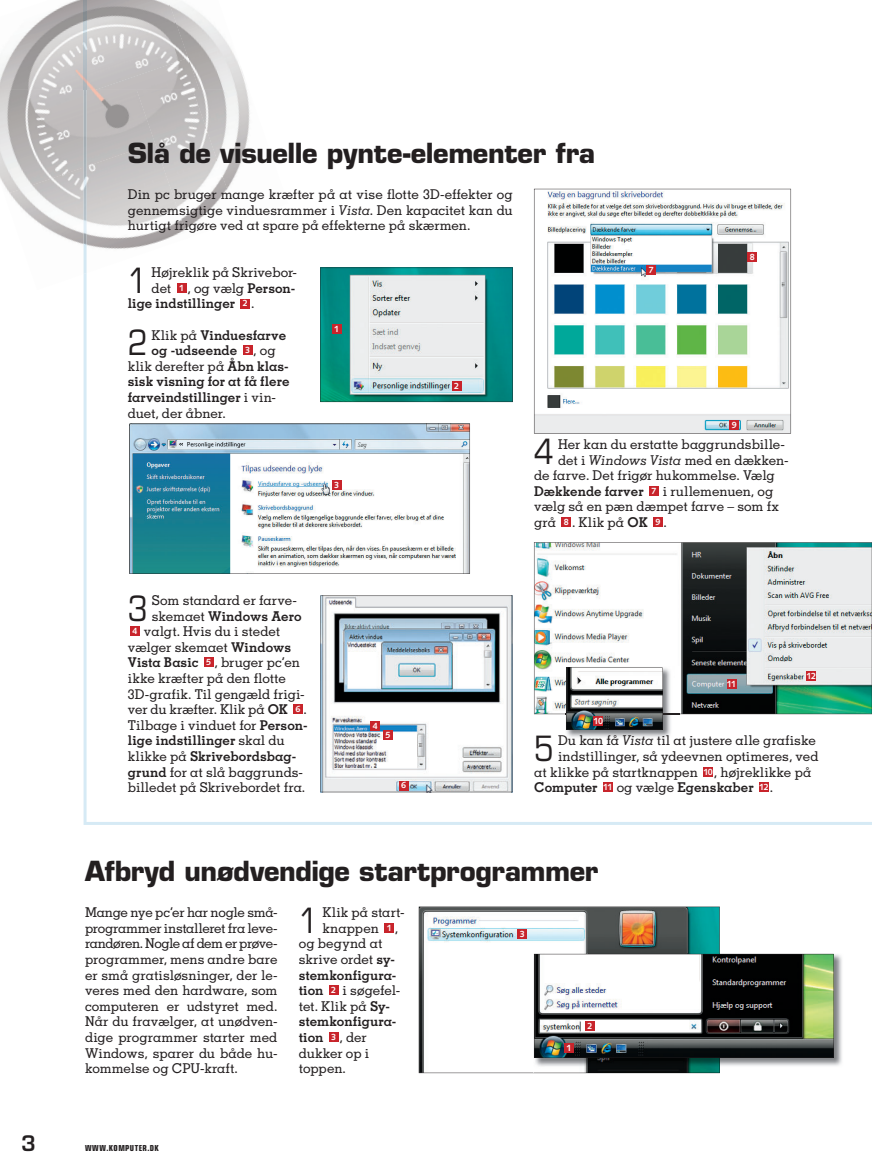
<style>
.page{position:relative;width:872px;height:1174px;background:#fff}
.page>*{position:absolute;margin:0;border:0;box-sizing:border-box;transform-origin:0 0}
.t1{font:condensed 35.1px "Eurostile LT Std";color:#231f20}
.t2{font:700 27px "Eurostile LT Std";letter-spacing:-.015em;color:#231f20}
.t3{font:600 20.85px "Eurostile LT Std";color:#231f20}
.t4{font:500 13.5px/15.6px "Memphis LT Std";letter-spacing:-.005em;color:#231f20;text-align:justify}
.t5{font:700 13.5px "Memphis LT Std";color:#231f20}
.t6{font:700 9px "Syntax LT Std";color:#fff}
.t7{font:700 condensed 8.25px "Eurostile LT Std";letter-spacing:.06em;color:#231f20}
.s1{font-style:italic}
.s2{font-family:"Syntax LT Std";font-weight:700;font-size:9px;color:#fff}
.s3{font-weight:700}
.s4{font-family:"Syntax LT Std";font-size:9px;color:#fff}
.s5{font-weight:500}
</style>
<div class="page">
<svg style="left:84px;top:273px;width:788px;height:552px"></svg>
<svg style="left:320px;top:268px;width:193px;height:134px;background:#8dc1bf"></svg>
<img style="left:129px;top:424px;width:341px;height:150px">
<svg style="left:320px;top:595px;width:193px;height:197px"></svg>
<svg style="left:534px;top:189px;width:257px;height:244px"></svg>
<img style="left:534px;top:542px;width:338px;height:172px">
<img style="left:0;top:0;width:168px;height:90px">
<img style="left:168px;top:3px;width:79px;height:87px">
<img style="left:95px;top:58px;width:104px;height:32px">
<img style="left:0;top:90px;width:137px;height:95px">
<img style="left:137px;top:90px;width:60px;height:137px">
<img style="left:193px;top:90px;width:57px;height:131px">
<img style="left:4px;top:143px;width:184px;height:147px">
<img style="left:84px;top:0;width:3px;height:274px">
<img style="left:565px;top:667px;width:114px;height:80px">
<img style="left:565px;top:713px;width:114px;height:2px">
<img style="left:566px;top:667px;width:96px;height:63px">
<div style="left:177px;top:283px;width:10px;height:10px;background:#c8242b"></div>
<div style="left:240px;top:299px;width:10px;height:9px;background:#c8242b"></div>
<div style="left:243px;top:345px;width:9px;height:10px;background:#c8242b"></div>
<div style="left:130px;top:626px;width:10px;height:10px;background:#c8242b"></div>
<div style="left:204px;top:657px;width:10px;height:10px;background:#c8242b"></div>
<div style="left:293px;top:704px;width:10px;height:10px;background:#c8242b"></div>
<div style="left:649px;top:486px;width:9px;height:10px;background:#c8242b"></div>
<div style="left:561px;top:517px;width:10px;height:10px;background:#c8242b"></div>
<div style="left:653px;top:517px;width:10px;height:10px;background:#c8242b"></div>
<div style="left:703px;top:767px;width:10px;height:9px;background:#c8242b"></div>
<div style="left:603px;top:782px;width:9px;height:10px;background:#c8242b"></div>
<div style="left:759px;top:782px;width:10px;height:10px;background:#c8242b"></div>
<div style="left:384px;top:923px;width:10px;height:9px;background:#c8242b"></div>
<div style="left:329px;top:985px;width:9px;height:10px;background:#c8242b"></div>
<div style="left:329px;top:1032px;width:9px;height:10px;background:#c8242b"></div>
<svg style="left:419px;top:906px;width:301px;height:167px"></svg>
<img style="left:533px;top:953px;width:309px;height:121px">
<img style="left:533px;top:953px;width:187px;height:120px">
<img style="left:534px;top:954px;width:299px;height:103px">
<div style="left:332px;top:324px;width:10px;height:10px;background:#c8242b"></div>
<div style="left:452px;top:381px;width:9px;height:10px;background:#c8242b"></div>
<div style="left:332px;top:480px;width:10px;height:10px;background:#c8242b"></div>
<div style="left:370px;top:721px;width:10px;height:10px;background:#c8242b"></div>
<div style="left:383px;top:730px;width:10px;height:9px;background:#c8242b"></div>
<div style="left:399px;top:780px;width:10px;height:10px;background:#c8242b"></div>
<div style="left:646px;top:265px;width:10px;height:9px;background:#c8242b"></div>
<div style="left:747px;top:252px;width:10px;height:10px;background:#c8242b"></div>
<div style="left:729px;top:420px;width:10px;height:10px;background:#c8242b"></div>
<div style="left:593px;top:716px;width:10px;height:10px;background:#c8242b"></div>
<div style="left:726px;top:679px;width:10px;height:10px;background:#c8242b"></div>
<div style="left:806px;top:671px;width:10px;height:9px;background:#c8242b"></div>
<div style="left:564px;top:1043px;width:10px;height:10px;background:#c8242b"></div>
<div style="left:585px;top:1021px;width:10px;height:10px;background:#c8242b"></div>
<div style="left:517px;top:929px;width:10px;height:10px;background:#c8242b"></div>
<h2 class="t2" style="left:128px;top:137px;width:469px">Slå de visuelle pynte-elementer fra</h2>
<p class="t4" style="left:128px;top:186px;width:386px">Din pc bruger mange kræfter på at vise flotte 3D-effekter og gennemsigtige vinduesrammer i <span class="s1">Vista</span>. Den kapacitet kan du hurtigt frigøre ved at spare på effekterne på skærmen.</p>
<h1 class="t1" style="left:128px;top:259px;width:21px">1</h1>
<p class="t4" style="left:152px;top:264px;width:147px">Højreklik på Skrivebor-</p>
<p class="t4" style="left:152px;top:280px;width:145px">det <span class="s2">1</span> , og vælg <span class="s3">Person-</span></p>
<p class="t5" style="left:128px;top:295px;width:128px">lige indstillinger <span class="s4">2</span> <span class="s5">.</span></p>
<h1 class="t1" style="left:128px;top:322px;width:21px">2</h1>
<p class="t5" style="left:152px;top:326px;width:136px"><span class="s5">Klik på</span> Vinduesfarve</p>
<p class="t6" style="left:334px;top:323px;width:7px">1</p>
<p class="t5" style="left:152px;top:342px;width:126px">og -udseende <span class="s4">3</span> <span class="s5">, og</span></p>
<p class="t4" style="left:128px;top:358px;width:162px">klik derefter på <span class="s3">Åbn klas-</span></p>
<p class="t5" style="left:128px;top:373px;width:163px">sisk visning for at få flere</p>
<p class="t5" style="left:128px;top:389px;width:150px">farveindstillinger <span class="s5">i vin-</span></p>
<p class="t4" style="left:128px;top:405px;width:100px">duet, der åbner.</p>
<p class="t6" style="left:454px;top:381px;width:7px">2</p>
<p class="t6" style="left:649px;top:264px;width:7px">7</p>
<p class="t6" style="left:750px;top:251px;width:7px">8</p>
<p class="t6" style="left:732px;top:420px;width:7px">9</p>
<p class="t6" style="left:334px;top:479px;width:7px">3</p>
<h1 class="t1" style="left:128px;top:587px;width:21px">3</h1>
<p class="t4" style="left:152px;top:592px;width:147px">Som standard er farve-</p>
<p class="t5" style="left:152px;top:607px;width:151px"><span class="s5">skemaet</span> Windows Aero</p>
<p class="t4" style="left:132px;top:623px;width:149px"><span class="s2">4</span> valgt. Hvis du i stedet</p>
<p class="t4" style="left:128px;top:639px;width:165px">vælger skemaet <span class="s3">Windows</span></p>
<p class="t4" style="left:128px;top:654px;width:173px"><span class="s3">Vista Basic</span> <span class="s2">5</span> , bruger pc’en</p>
<p class="t4" style="left:128px;top:670px;width:160px">ikke kræfter på den flotte</p>
<p class="t4" style="left:128px;top:686px;width:178px">3D-grafik. Til gengæld frigi-</p>
<p class="t4" style="left:128px;top:701px;width:180px">ver du kræfter. Klik på <span class="s3">OK</span> <span class="s2">6</span> .</p>
<p class="t4" style="left:128px;top:717px;width:181px">Tilbage i vinduet for <span class="s3">Person-</span></p>
<p class="t5" style="left:128px;top:732px;width:158px">lige indstillinger <span class="s5">skal du</span></p>
<p class="t5" style="left:128px;top:747px;width:170px"><span class="s5">klikke på</span> Skrivebordsbag-</p>
<p class="t4" style="left:128px;top:764px;width:177px"><span class="s3">grund</span> for at slå baggrunds-</p>
<p class="t4" style="left:128px;top:779px;width:179px">billedet på Skrivebordet fra.</p>
<p class="t6" style="left:373px;top:721px;width:7px">4</p>
<p class="t6" style="left:385px;top:729px;width:7px">5</p>
<p class="t6" style="left:401px;top:780px;width:7px">6</p>
<h1 class="t1" style="left:534px;top:431px;width:21px">4</h1>
<p class="t4" style="left:558px;top:436px;width:228px">Her kan du erstatte baggrundsbille-</p>
<p class="t4" style="left:558px;top:452px;width:232px">det i <span class="s1">Windows Vista</span> med en dækken-</p>
<p class="t4" style="left:534px;top:467px;width:242px">de farve. Det frigør hukommelse. Vælg</p>
<p class="t4" style="left:534px;top:483px;width:241px"><span class="s3">Dækkende farver</span> <span class="s2">7</span> i rullemenuen, og</p>
<p class="t4" style="left:534px;top:498px;width:246px">vælg så en pæn dæmpet farve – som fx</p>
<p class="t4" style="left:534px;top:514px;width:134px">grå <span class="s2">8</span> . Klik på <span class="s3">OK</span> <span class="s2">9</span> .</p>
<p class="t6" style="left:593px;top:716px;width:11px">10</p>
<p class="t6" style="left:727px;top:679px;width:11px">11</p>
<p class="t6" style="left:806px;top:670px;width:11px">12</p>
<h1 class="t1" style="left:534px;top:727px;width:21px">5</h1>
<p class="t4" style="left:558px;top:732px;width:259px">Du kan få <span class="s1">Vista</span> til at justere alle grafiske</p>
<p class="t4" style="left:558px;top:748px;width:262px">indstillinger, så ydeevnen optimeres, ved</p>
<p class="t4" style="left:534px;top:764px;width:279px">at klikke på startknappen <span class="s2">10</span>, højreklikke på</p>
<p class="t5" style="left:534px;top:779px;width:240px">Computer <span class="s4">11</span> <span class="s5">og vælge</span> Egenskaber <span class="s4">12</span><span class="s5">.</span></p>
<h2 class="t2" style="left:85px;top:854px;width:515px">Afbryd unødvendige startprogrammer</h2>
<p class="t4" style="left:85px;top:904px;width:194px">Mange nye pc’er har nogle små&shy;programmer installeret fra leve&shy;randøren. Nogle af dem er prøve&shy;programmer, mens andre bare er små gratisløsninger, der le&shy;veres med den hardware, som computeren er udstyret med.<br>Når du fravælger, at unødven&shy;dige programmer starter med Windows, sparer du både hu&shy;kommelse og CPU-kraft.</p>
<h1 class="t1" style="left:299px;top:899px;width:21px">1</h1>
<p class="t4" style="left:323px;top:904px;width:83px">Klik på start-</p>
<p class="t4" style="left:323px;top:920px;width:77px">knappen <span class="s2">1</span> ,</p>
<p class="t4" style="left:299px;top:935px;width:85px">og begynd at</p>
<p class="t4" style="left:299px;top:951px;width:98px">skrive ordet <span class="s3">sy-</span></p>
<p class="t5" style="left:299px;top:966px;width:99px">stemkonfigura-</p>
<p class="t4" style="left:299px;top:982px;width:103px"><span class="s3">tion</span> <span class="s2">2</span> i søgefel-</p>
<p class="t4" style="left:299px;top:998px;width:93px">tet. Klik på <span class="s3">Sy-</span></p>
<p class="t5" style="left:299px;top:1013px;width:99px">stemkonfigura-</p>
<p class="t5" style="left:299px;top:1028px;width:69px">tion <span class="s4">3</span> <span class="s5">, der</span></p>
<p class="t4" style="left:299px;top:1044px;width:72px">dukker op i</p>
<p class="t4" style="left:299px;top:1060px;width:49px">toppen.</p>
<p class="t6" style="left:520px;top:929px;width:7px">3</p>
<p class="t6" style="left:587px;top:1021px;width:7px">2</p>
<p class="t6" style="left:566px;top:1043px;width:7px">1</p>
<h3 class="t3" style="left:21px;top:1130px;width:16px">3</h3>
<p class="t7" style="left:85px;top:1143px;width:75px">WWW.KOMPUTER.DK</p>
</div>
